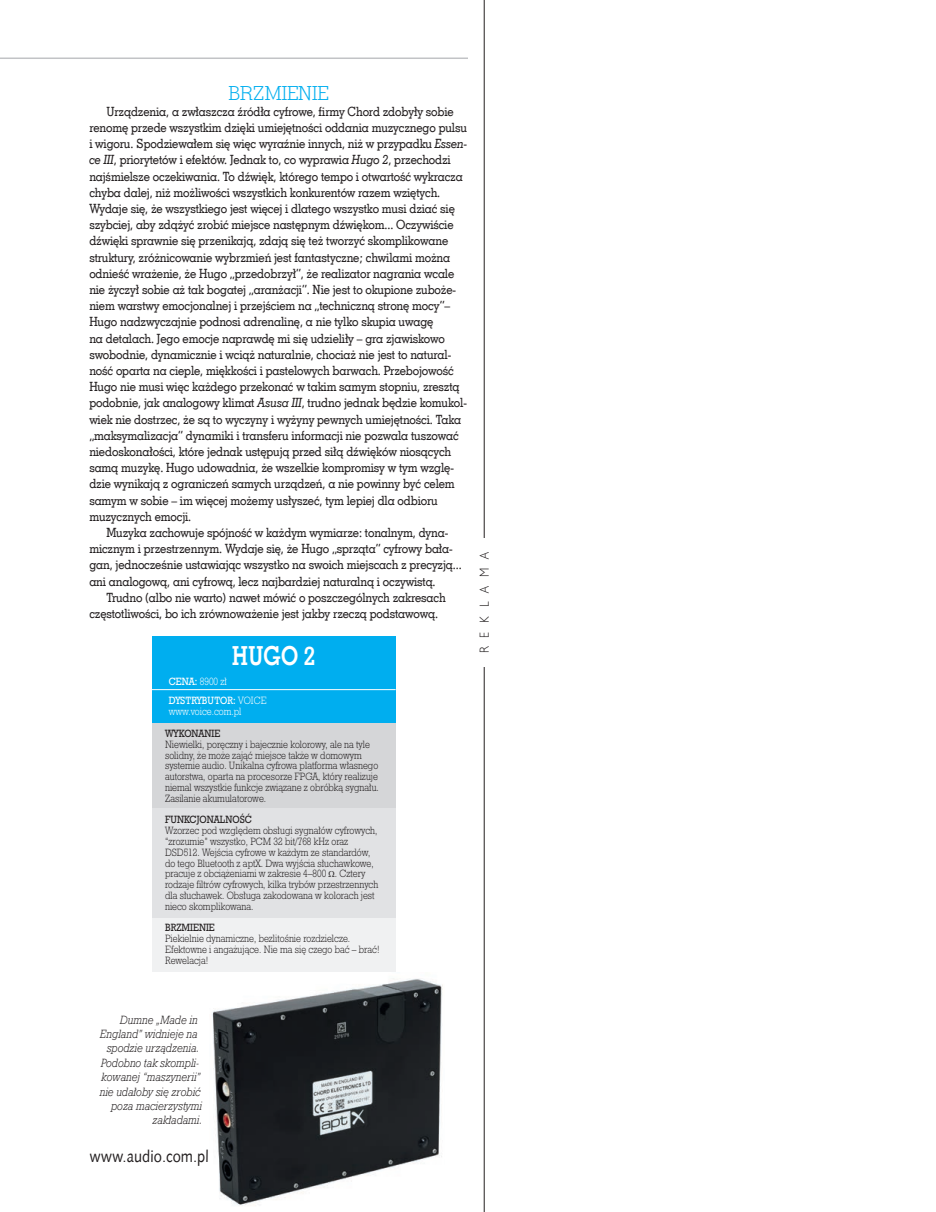
<style>
.page{position:relative;width:936px;height:1212px;background:#fff}
.page>*{position:absolute;margin:0;border:0;box-sizing:border-box;transform-origin:0 0}
.t1{font:26.25px "Geo Slab 703 Bd EU";color:#fff;scale:.8 1}
.t2{font:18px "Geo Slab 703 Lt PL";letter-spacing:-.01em;color:#00aeef}
.t3{font:16.5px "Humanst 531 EU";color:#231f20;scale:.9 1}
.t4{font:12.75px/16.2px "Geo Slab 703 Md EU";letter-spacing:-.01em;color:#231f20;scale:.9 1}
.t5{font:italic 12px "Geo Slab 712 Lt EU";color:#231f20;scale:.9 1}
.t6{font:300 12px "Humanst 521 Lt PL";color:#231f20;scale:.9 1}
.t7{font:9px/10.8px "Geo Slb 712 Lt PL";color:#231f20;scale:.9 1}
.t8{font:9px "Geo Slb 712 Md PL";color:#231f20;scale:.9 1}
.t9{font:9px "Geo Slb 712 Lt PL";color:#fff;scale:.9 1}
.t10{font:9px "Geo Slb 712 Md PL";color:#fff;scale:.9 1}
.s1{font-style:italic}
.s2{font-family:"Geo Slb 712 Md PL"}
.s3{font-family:"Geo Slb 712 Lt PL"}
</style>
<div class="page">
<hr style="left:0;top:58px;width:872px;height:1px;background:#c2c3c6">
<div style="left:468px;top:0;width:467px;height:1212px;background:#fff"></div>
<hr style="left:484px;top:0;width:1px;height:1212px;background:#231f20">
<div style="left:477px;top:538px;width:13px;height:128px;background:#fff"></div>
<div style="left:152px;top:760px;width:243px;height:212px;background:#f0f1f2"></div>
<div style="left:152px;top:723px;width:243px;height:194px;background:#e1e2e4"></div>
<div style="left:152px;top:722px;width:243px;height:86px;background:#d5d6d8"></div>
<div style="left:152px;top:636px;width:243px;height:86px;background:#00aeef"></div>
<hr style="left:152px;top:689px;width:243px;height:1px;background:#fff">
<img style="left:212px;top:978px;width:231px;height:228px">
<h2 class="t2" style="left:228px;top:81px;width:102px">BRZMIENIE</h2>
<p class="t4" style="left:89px;top:103px;width:421px;text-indent:17px">Urządzenia, a zwłaszcza źródła cyfrowe, firmy Chord zdobyły sobie renomę przede wszystkim dzięki umiejętności oddania muzycznego pulsu i wigoru. Spodziewałem się więc wyraźnie innych, niż w przypadku <span class="s1">Essen&shy;ce III</span>, priorytetów i efektów. Jednak to, co wyprawia <span class="s1">Hugo 2</span>, przechodzi najśmielsze oczekiwania. To dźwięk, którego tempo i otwartość wykracza chyba dalej, niż możliwości wszystkich konkurentów razem wziętych.<br>Wydaje się, że wszystkiego jest więcej i dlatego wszystko musi dziać się szybciej, aby zdążyć zrobić miejsce następnym dźwiękom... Oczywiście dźwięki sprawnie się przenikają, zdają się też tworzyć skomplikowane struktury, zróżnicowanie wybrzmień jest fantastyczne; chwilami można odnieść wrażenie, że Hugo „przedobrzył”, że realizator nagrania wcale nie życzył sobie aż tak bogatej „aranżacji”. Nie jest to okupione zuboże&shy;niem warstwy emocjonalnej i przejściem na „techniczną stronę mocy”– Hugo nadzwyczajnie podnosi adrenalinę, a nie tylko skupia uwagę<br>na detalach. Jego emocje naprawdę mi się udzieliły – gra zjawiskowo swobodnie, dynamicznie i wciąż naturalnie, chociaż nie jest to natural&shy;ność oparta na cieple, miękkości i pastelowych barwach. Przebojowość Hugo nie musi więc każdego przekonać w takim samym stopniu, zresztą podobnie, jak analogowy klimat <span class="s1">Asusa III</span>, trudno jednak będzie komukol&shy;wiek nie dostrzec, że są to wyczyny i wyżyny pewnych umiejętności. Taka „maksymalizacja” dynamiki i transferu informacji nie pozwala tuszować niedoskonałości, które jednak ustępują przed siłą dźwięków niosących samą muzykę. Hugo udowadnia, że wszelkie kompromisy w tym wzglę&shy;dzie wynikają z ograniczeń samych urządzeń, a nie powinny być celem samym w sobie – im więcej możemy usłyszeć, tym lepiej dla odbioru muzycznych emocji.</p>
<p class="t4" style="left:89px;top:524px;width:415px;text-indent:17px">Muzyka zachowuje spójność w każdym wymiarze: tonalnym, dyna&shy;micznym i przestrzennym. Wydaje się, że Hugo „sprząta” cyfrowy bała&shy;gan, jednocześnie ustawiając wszystko na swoich miejscach z precyzją... ani analogową, ani cyfrową, lecz najbardziej naturalną i oczywistą.</p>
<p class="t4" style="left:89px;top:589px;width:397px;text-indent:17px">Trudno (albo nie warto) nawet mówić o poszczególnych zakresach częstotliwości, bo ich zrównoważenie jest jakby rzeczą podstawową.</p>
<h1 class="t1" style="left:232px;top:639px;width:105px">HUGO 2</h1>
<p class="t9" style="left:169px;top:674px;width:66px"><span class="s2">CENA:</span> 8900 zł</p>
<p class="t10" style="left:169px;top:694px;width:110px">DYSTRYBUTOR: <span class="s3">VOICE</span></p>
<p class="t9" style="left:169px;top:704px;width:82px">www.voice.com.pl</p>
<p class="t8" style="left:165px;top:727px;width:63px">WYKONANIE</p>
<p class="t7" style="left:165px;top:739px;width:239px">Niewielki, poręczny i bajecznie kolorowy, ale na tyle solidny, że może zająć miejsce także w domowym systemie audio. Unikalna cyfrowa platforma własnego autorstwa, oparta na procesorze FPGA, który realizuje niemal wszystkie funkcje związane z obróbką sygnału.<br>Zasilanie akumulatorowe.</p>
<p class="t8" style="left:165px;top:813px;width:98px">FUNKCJONALNOŚĆ</p>
<p class="t7" style="left:165px;top:825px;width:238px">Wzorzec pod względem obsługi sygnałów cyfrowych, “zrozumie” wszystko, PCM 32 bit/768 kHz oraz DSD512. Wejścia cyfrowe w każdym ze standardów, do tego Bluetooth z aptX. Dwa wyjścia słuchawkowe, pracuje z obciążeniami w zakresie 4–800 . Cztery rodzaje filtrów cyfrowych, kilka trybów przestrzennych dla słuchawek. Obsługa zakodowana w kolorach jest nieco skomplikowana.</p>
<p class="t8" style="left:165px;top:921px;width:57px">BRZMIENIE</p>
<p class="t7" style="left:165px;top:933px;width:240px">Piekielnie dynamiczne, bezlitośnie rozdzielcze.<br>Efektowne i angażujące. Nie ma się czego bać – brać!<br>Rewelacja!</p>
<p class="t6" style="left:476px;top:653px;width:115px;rotate:-90deg">R E K L A M A</p>
<p class="t5" style="left:120px;top:1012px;width:88px">Dumne „Made in</p>
<p class="t5" style="left:100px;top:1026px;width:110px">England” widnieje na</p>
<p class="t5" style="left:107px;top:1041px;width:104px">spodzie urządzenia.</p>
<p class="t5" style="left:101px;top:1055px;width:111px">Podobno tak skompli-</p>
<p class="t5" style="left:102px;top:1070px;width:112px">kowanej “maszynerii”</p>
<p class="t5" style="left:100px;top:1084px;width:114px">nie udałoby się zrobić</p>
<p class="t5" style="left:111px;top:1098px;width:103px">poza macierzystymi</p>
<p class="t5" style="left:153px;top:1113px;width:57px">zakładami.</p>
<p class="t3" style="left:89px;top:1146px;width:134px">www.audio.com.pl</p>
</div>
